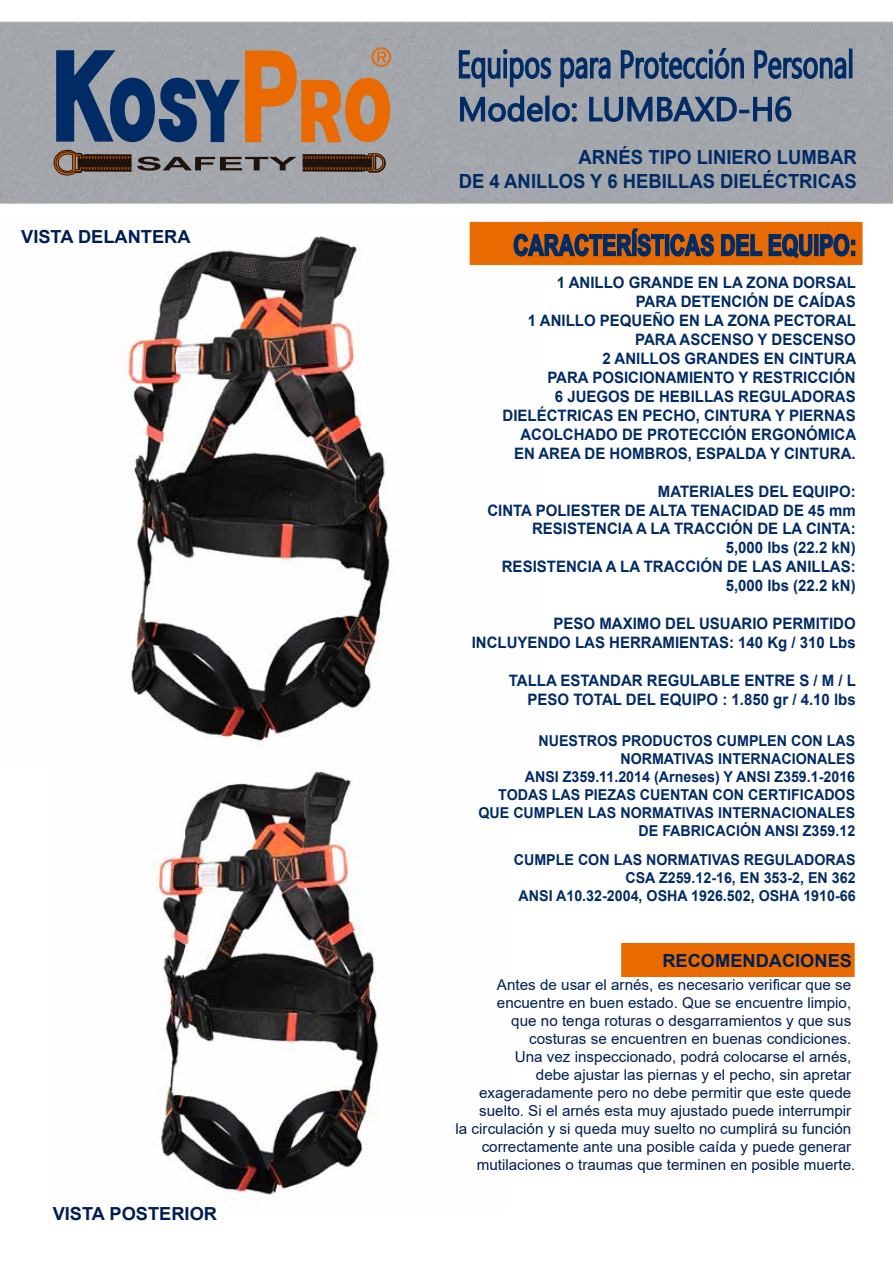
<style>
.page{position:relative;width:893px;height:1263px;background:#fff}
.page>*{position:absolute;margin:0;border:0;box-sizing:border-box;transform-origin:0 0}
.t1{font:33px "Ebrima";color:#002b65}
.t2{font:700 28.65px "Arial";color:#002b65;scale:.73 1}
.t3{font:700 19.5px/23.4px "Arial";color:#002b65;text-align:right;scale:.95 1}
.t4{font:700 18px "Arial";color:#001e53}
.t5{font:700 15.75px/18.9px "Arial";color:#002b65;text-align:right;scale:.95 1}
.t6{font:15px/18px "Arial";color:#001e53;text-align:right}
.t7{font:700 15px/18px "Arial";color:#002b65;text-align:right;scale:.95 1}
</style>
<div class="page">
<img style="left:153px;top:768px;width:226px;height:430px">
<img style="left:129px;top:258px;width:341px;height:488px">
<div style="left:621px;top:943px;width:234px;height:34px;background:#e96a00"></div>
<div style="left:470px;top:222px;width:393px;height:43px;background:#e96a00"></div>
<img style="left:0;top:21px;width:893px;height:237px">
<hr style="left:849px;top:49px;width:3px;height:29px;background:#002b65">
<svg style="left:458px;top:47px;width:389px;height:76px"></svg>
<svg style="left:513px;top:228px;width:300px;height:31px"></svg>
<div style="left:814px;top:234px;width:5px;height:22px;border:2px solid #002b65"></div>
<svg style="left:819px;top:233px;width:36px;height:24px"></svg>
<svg style="left:53px;top:47px;width:339px;height:350px"></svg>
<p class="t4" style="left:21px;top:224px;width:171px">VISTA DELANTERA</p>
<p class="t4" style="left:53px;top:1201px;width:166px">VISTA POSTERIOR</p>
<h1 class="t1" style="left:458px;top:85px;width:336px">Modelo: LUMBAXD-H6</h1>
<p class="t3" style="left:459px;top:146px;width:420px">ARNÉS TIPO LINIERO LUMBAR<br>DE 4 ANILLOS Y 6 HEBILLAS DIELÉCTRICAS</p>
<h2 class="t2" style="left:513px;top:225px;width:472px">CARACTERÍSTICAS DEL EQUIPO:</h2>
<p class="t5" style="left:503px;top:274px;width:374px">1 ANILLO GRANDE EN LA ZONA DORSAL<br>PARA DETENCIÓN DE CAÍDAS<br>1 ANILLO PEQUEÑO EN LA ZONA PECTORAL<br>PARA ASCENSO Y DESCENSO<br>2 ANILLOS GRANDES EN CINTURA<br>PARA POSICIONAMIENTO Y RESTRICCIÓN<br>6 JUEGOS DE HEBILLAS REGULADORAS<br>DIELÉCTRICAS EN PECHO, CINTURA Y PIERNAS<br>ACOLCHADO DE PROTECCIÓN ERGONÓMICA<br>EN AREA DE HOMBROS, ESPALDA Y CINTURA.</p>
<p class="t5" style="left:487px;top:482px;width:389px">MATERIALES DEL EQUIPO:<br>CINTA POLIESTER DE ALTA TENACIDAD DE 45 mm<br>RESISTENCIA A LA TRACCIÓN DE LA CINTA:<br>5,000 lbs (22.2 kN)<br>RESISTENCIA A LA TRACCIÓN DE LAS ANILLAS:<br>5,000 lbs (22.2 kN)</p>
<p class="t5" style="left:472px;top:614px;width:406px">PESO MAXIMO DEL USUARIO PERMITIDO<br>INCLUYENDO LAS HERRAMIENTAS: 140 Kg / 310 Lbs</p>
<p class="t5" style="left:509px;top:671px;width:367px">TALLA ESTANDAR REGULABLE ENTRE S / M / L<br>PESO TOTAL DEL EQUIPO : 1.850 gr / 4.10 lbs</p>
<p class="t7" style="left:478px;top:732px;width:398px">NUESTROS PRODUCTOS CUMPLEN CON LAS NORMATIVAS INTERNACIONALES<br>ANSI Z359.11.2014 (Arneses) Y ANSI Z359.1-2016<br>TODAS LAS PIEZAS CUENTAN CON CERTIFICADOS QUE CUMPLEN LAS NORMATIVAS INTERNACIONALES DE FABRICACIÓN ANSI Z359.12</p>
<p class="t7" style="left:514px;top:850px;width:361px">CUMPLE CON LAS NORMATIVAS REGULADORAS<br>CSA Z259.12-16, EN 353-2, EN 362<br>ANSI A10.32-2004, OSHA 1926.502, OSHA 1910-66</p>
<p class="t4" style="left:662px;top:948px;width:191px">RECOMENDACIONES</p>
<p class="t6" style="left:456px;top:976px;width:401px">Antes de usar el arnés, es necesario verificar que se encuentre en buen estado. Que se encuentre limpio,<br>que no tenga roturas o desgarramientos y que sus costuras se encuentren en buenas condiciones.<br>Una vez inspeccionado, podrá colocarse el arnés,<br>debe ajustar las piernas y el pecho, sin apretar exageradamente pero no debe permitir que este quede suelto. Si el arnés esta muy ajustado puede interrumpir<br>la circulación y si queda muy suelto no cumplirá su función correctamente ante una posible caída y puede generar mutilaciones o traumas que terminen en posible muerte.</p>
</div>
